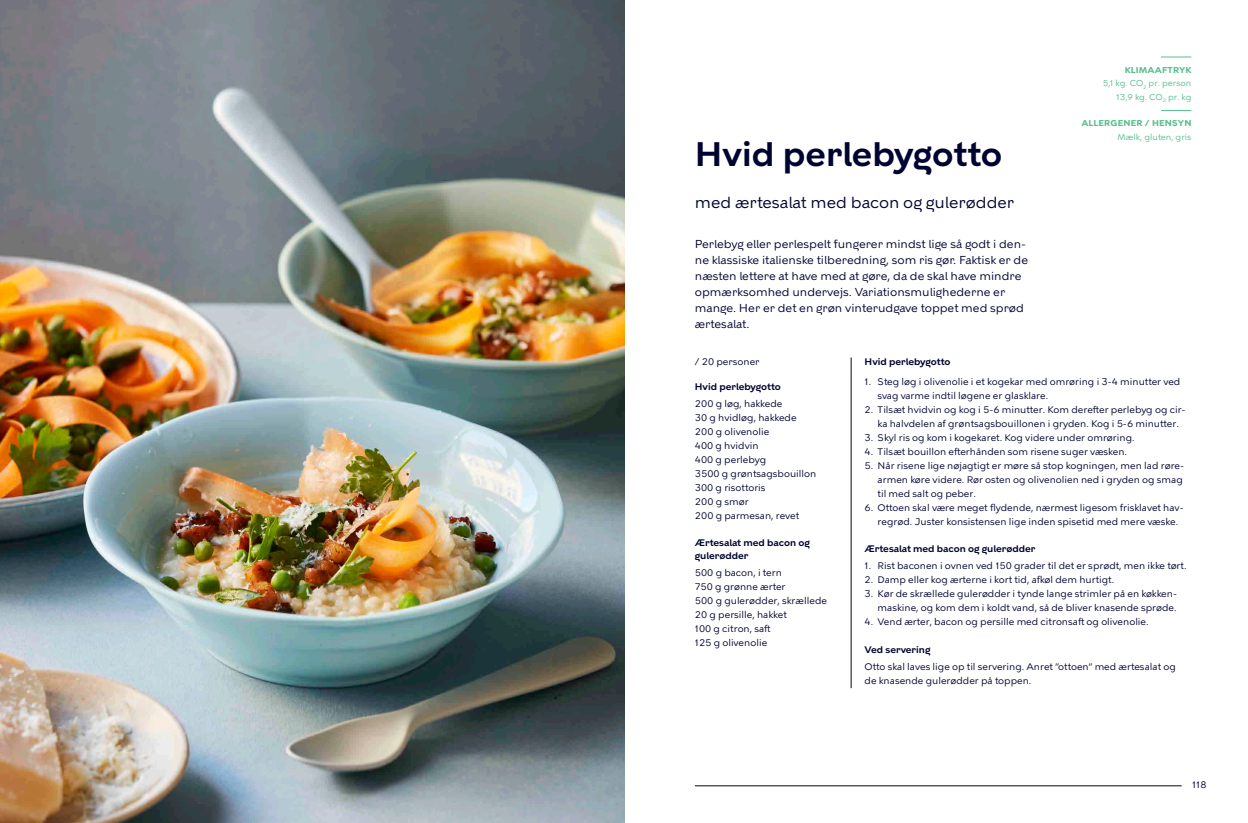
<style>
.page{position:relative;width:1248px;height:823px;background:#fff}
.page>*{position:absolute;margin:0;border:0;box-sizing:border-box;transform-origin:0 0}
.t1{font:600 34px "KBH";color:#000430}
.t2{font:16px "KBH";color:#000430}
.t3{font:11.5px/16px "KBH";color:#000430}
.t4{font:9.5px/14px "KBH Tekst";color:#000430}
.t5{font:600 9.5px/13px "KBH";color:#000430}
.t6{font:9.5px "KBH";color:#000430}
.t7{font:8.5px "KBH Tekst";color:#59bf8f}
.t8{font:700 8.5px "KBH Tekst";letter-spacing:.02em;color:#59bf8f}
</style>
<div class="page">
<img style="left:0;top:0;width:624px;height:822px">
<hr style="left:850px;top:357px;width:1px;height:330px;background:#000430">
<hr style="left:1160px;top:57px;width:31px;height:1px;background:#59bf8f">
<hr style="left:1160px;top:110px;width:31px;height:1px;background:#59bf8f">
<hr style="left:694px;top:785px;width:487px;height:1px;background:#000430">
<p class="t8" style="left:1124px;top:64px;width:68px">KLIMAAFTRYK</p>
<p class="t7" style="left:1102px;top:78px;width:90px">5,1 kg. CO<sub>2</sub> pr. person</p>
<p class="t7" style="left:1116px;top:91px;width:77px">13,9 kg. CO<sub>2</sub> pr. kg</p>
<p class="t8" style="left:1081px;top:118px;width:112px">ALLERGENER / HENSYN</p>
<p class="t7" style="left:1117px;top:131px;width:75px">Mælk, gluten, gris</p>
<p class="t1" style="left:694px;top:133px;width:309px">Hvid perlebygotto</p>
<p class="t2" style="left:694px;top:192px;width:321px">med ærtesalat med bacon og gulerødder</p>
<p class="t3" style="left:694px;top:235px;width:335px">Perlebyg eller perlespelt fungerer mindst lige så godt i den&shy;ne klassiske italienske tilberedning, som ris gør. Faktisk er de næsten lettere at have med at gøre, da de skal have mindre opmærksomhed undervejs. Variationsmulighederne er mange. Her er det en grøn vinterudgave toppet med sprød ærtesalat.</p>
<p class="t6" style="left:694px;top:355px;width:66px">/ 20 personer</p>
<p class="t5" style="left:694px;top:379px;width:87px">Hvid perlebygotto</p>
<p class="t4" style="left:694px;top:396px;width:89px">200 g løg, hakkede</p>
<p class="t4" style="left:694px;top:410px;width:103px">30 g hvidløg, hakkede</p>
<p class="t4" style="left:694px;top:424px;width:76px">200 g olivenolie</p>
<p class="t4" style="left:694px;top:438px;width:65px">400 g hvidvin</p>
<p class="t4" style="left:694px;top:452px;width:73px">400 g perlebyg</p>
<p class="t4" style="left:694px;top:466px;width:123px">3500 g grøntsagsbouillon</p>
<p class="t4" style="left:694px;top:480px;width:72px">300 g risottoris</p>
<p class="t4" style="left:694px;top:494px;width:55px">200 g smør</p>
<p class="t4" style="left:694px;top:508px;width:106px">200 g parmesan, revet</p>
<p class="t5" style="left:694px;top:535px;width:116px">Ærtesalat med bacon og gulerødder</p>
<p class="t4" style="left:694px;top:565px;width:88px">500 g bacon, i tern</p>
<p class="t4" style="left:694px;top:579px;width:92px">750 g grønne ærter</p>
<p class="t4" style="left:694px;top:593px;width:134px">500 g gulerødder, skrællede</p>
<p class="t4" style="left:694px;top:607px;width:93px">20 g persille, hakket</p>
<p class="t4" style="left:694px;top:621px;width:77px">100 g citron, saft</p>
<p class="t4" style="left:694px;top:635px;width:74px">125 g olivenolie</p>
<p class="t5" style="left:864px;top:354px;width:87px">Hvid perlebygotto</p>
<p class="t4" style="left:877px;top:374px;width:304px;text-indent:-13px">1. Steg løg i olivenolie i et kogekar med omrøring i 3-4 minutter ved svag varme indtil løgene er glasklare.</p>
<p class="t4" style="left:877px;top:402px;width:309px;text-indent:-13px">2. Tilsæt hvidvin og kog i 5-6 minutter. Kom derefter perlebyg og cir&shy;ka halvdelen af grøntsagsbouillonen i gryden. Kog i 5-6 minutter.</p>
<p class="t4" style="left:864px;top:430px;width:271px">3. Skyl ris og kom i kogekaret. Kog videre under omrøring.</p>
<p class="t4" style="left:864px;top:444px;width:264px">4. Tilsæt bouillon efterhånden som risene suger væsken.</p>
<p class="t4" style="left:877px;top:458px;width:308px;text-indent:-13px">5. Når risene lige nøjagtigt er møre så stop kogningen, men lad røre&shy;armen køre videre. Rør osten og olivenolien ned i gryden og smag til med salt og peber.</p>
<p class="t4" style="left:877px;top:500px;width:307px;text-indent:-13px">6. Ottoen skal være meget flydende, nærmest ligesom frisklavet hav&shy;regrød. Juster konsistensen lige inden spisetid med mere væske.</p>
<p class="t5" style="left:864px;top:541px;width:172px">Ærtesalat med bacon og gulerødder</p>
<p class="t4" style="left:864px;top:558px;width:323px">1. Rist baconen i ovnen ved 150 grader til det er sprødt, men ikke tørt.</p>
<p class="t4" style="left:864px;top:572px;width:251px">2. Damp eller kog ærterne i kort tid, afkøl dem hurtigt.</p>
<p class="t4" style="left:864px;top:586px;width:314px;text-align:right">3. Kør de skrællede gulerødder i tynde lange strimler på en køkken&shy;maskine, og kom dem i koldt vand, så de bliver knasende sprøde.</p>
<p class="t4" style="left:864px;top:614px;width:285px">4. Vend ærter, bacon og persille med citronsaft og olivenolie.</p>
<p class="t5" style="left:864px;top:642px;width:67px">Ved servering</p>
<p class="t4" style="left:864px;top:659px;width:313px">Otto skal laves lige op til servering. Anret ”ottoen” med ærtesalat og</p>
<p class="t4" style="left:864px;top:673px;width:168px">de knasende gulerødder på toppen.</p>
<p class="t4" style="left:1191px;top:777px;width:16px">118</p>
</div>
